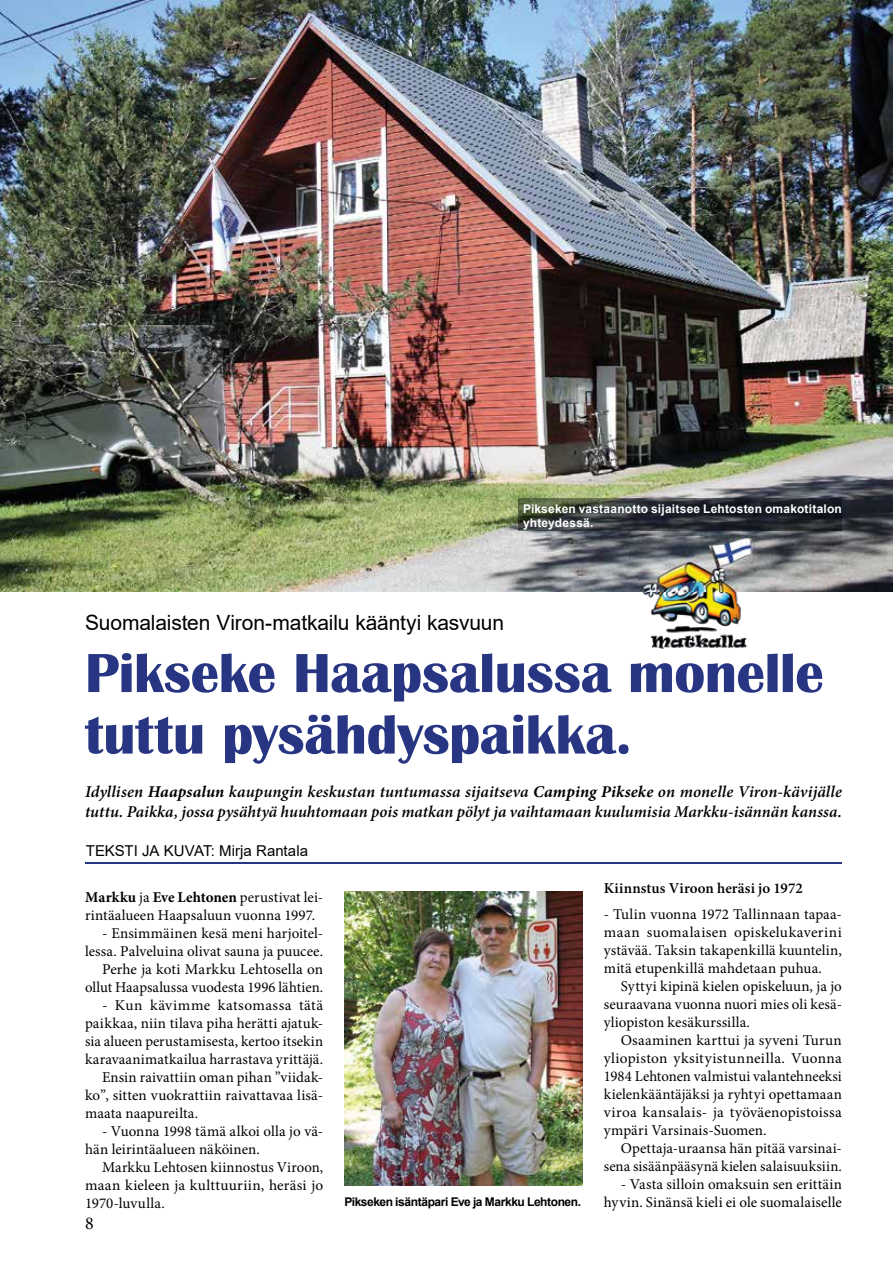
<style>
.page{position:relative;width:893px;height:1263px;background:#fff}
.page>*{position:absolute;margin:0;border:0;box-sizing:border-box;transform-origin:0 0}
.t1{font:700 57px/61.5px "Britannic";letter-spacing:-.005em;color:#283583}
.t2{font:21px "Arial";letter-spacing:-.01em;color:#000}
.t3{font:18px "Minion Pro";color:#000}
.t4{font:italic 600 16.5px/19.8px "Minion Pro";letter-spacing:.005em;color:#000}
.t5{font:15px/18px "Minion Pro";letter-spacing:.01em;color:#000;text-align:justify}
.t6{font:600 15px "Minion Pro";letter-spacing:.005em;color:#000}
.t7{font:15px "Arial";color:#000}
.t8{font:15px "Minion Pro";letter-spacing:.035em;color:#000}
.t9{font:700 12px/14.4px "Arial";letter-spacing:.015em;color:#fff}
.t10{font:700 12px "Arial";letter-spacing:-.035em;color:#000}
.s1{font-weight:700}
</style>
<div class="page">
<img style="left:0;top:0;width:893px;height:592px">
<img style="left:519px;top:498px;width:323px;height:33px">
<hr style="left:85px;top:862px;width:757px;height:2px;background:#283583">
<img style="left:344px;top:891px;width:239px;height:295px">
<img style="left:638px;top:536px;width:119px;height:113px">
<p class="t9" style="left:523px;top:501px;width:320px">Pikseken vastaanotto sijaitsee Lehtosten omakotitalon yhteydessä.</p>
<h2 class="t2" style="left:85px;top:608px;width:421px">Suomalaisten Viron-matkailu kääntyi kasvuun</h2>
<h1 class="t1" style="left:85px;top:643px;width:740px">Pikseke Haapsalussa monelle tuttu pysähdyspaikka.</h1>
<p class="t4" style="left:85px;top:782px;width:758px">Idyllisen <span class="s1">Haapsalun</span> kaupungin keskustan tuntumassa sijaitseva <span class="s1">Camping Pikseke</span> on monelle Viron-kävijälle tuttu. Paikka, jossa pysähtyä huuhtomaan pois matkan pölyt ja vaihtamaan kuulumisia Markku-isännän kanssa.</p>
<p class="t7" style="left:86px;top:841px;width:224px">TEKSTI JA KUVAT: Mirja Rantala</p>
<p class="t5" style="left:85px;top:888px;width:240px"><span class="s1">Markku</span> ja <span class="s1">Eve Lehtonen</span> perustivat lei&shy;rintäalueen Haapsaluun vuonna 1997.</p>
<p class="t5" style="left:85px;top:924px;width:240px;text-align:right">- Ensimmäinen kesä meni harjoitel&shy;lessa. Palveluina olivat sauna ja puucee.<br>Perhe ja koti Markku Lehtosella on ollut Haapsalussa vuodesta 1996 lähtien.</p>
<p class="t8" style="left:102px;top:995px;width:223px">- Kun kävimme katsomassa tätä</p>
<p class="t5" style="left:85px;top:1014px;width:240px">paikkaa, niin tilava piha herätti ajatuk-</p>
<p class="t5" style="left:85px;top:1032px;width:240px">sia alueen perustamisesta, kertoo itsekin</p>
<p class="t5" style="left:85px;top:1050px;width:240px">karavaanimatkailua harrastava yrittäjä.</p>
<p class="t5" style="left:102px;top:1068px;width:223px">Ensin raivattiin oman pihan ”viidak-</p>
<p class="t5" style="left:85px;top:1086px;width:240px">ko”, sitten vuokrattiin raivattavaa lisä-</p>
<p class="t5" style="left:85px;top:1104px;width:115px">maata naapureilta.</p>
<p class="t5" style="left:85px;top:1122px;width:240px;text-indent:17px">- Vuonna 1998 tämä alkoi olla jo vä&shy;hän leirintäalueen näköinen.</p>
<p class="t5" style="left:85px;top:1158px;width:240px;text-indent:17px">Markku Lehtosen kiinnostus Viroon, maan kieleen ja kulttuuriin, heräsi jo 1970-luvulla.</p>
<p class="t3" style="left:85px;top:1211px;width:10px">8</p>
<p class="t10" style="left:344px;top:1193px;width:238px">Pikseken isäntäpari Eve ja Markku Lehtonen.</p>
<p class="t6" style="left:604px;top:878px;width:200px">Kiinnstus Viroon heräsi jo 1972</p>
<p class="t5" style="left:604px;top:906px;width:240px">- Tulin vuonna 1972 Tallinnaan tapaa&shy;maan suomalaisen opiskelukaverini ystävää. Taksin takapenkillä kuuntelin, mitä etupenkillä mahdetaan puhua.</p>
<p class="t5" style="left:604px;top:978px;width:240px;text-indent:17px">Syttyi kipinä kielen opiskeluun, ja jo seuraavana vuonna nuori mies oli kesä&shy;yliopiston kesäkurssilla.</p>
<p class="t5" style="left:604px;top:1032px;width:240px;text-indent:17px">Osaaminen karttui ja syveni Turun yliopiston yksityistunneilla. Vuonna 1984 Lehtonen valmistui valantehneeksi kielenkääntäjäksi ja ryhtyi opettamaan viroa kansalais- ja työväenopistoissa ympäri Varsinais-Suomen.</p>
<p class="t5" style="left:604px;top:1140px;width:240px;text-align:right">Opettaja-uraansa hän pitää varsinai&shy;sena sisäänpääsynä kielen salaisuuksiin.</p>
<p class="t5" style="left:604px;top:1176px;width:240px;text-align:right">- Vasta silloin omaksuin sen erittäin hyvin. Sinänsä kieli ei ole suomalaiselle</p>
</div>
